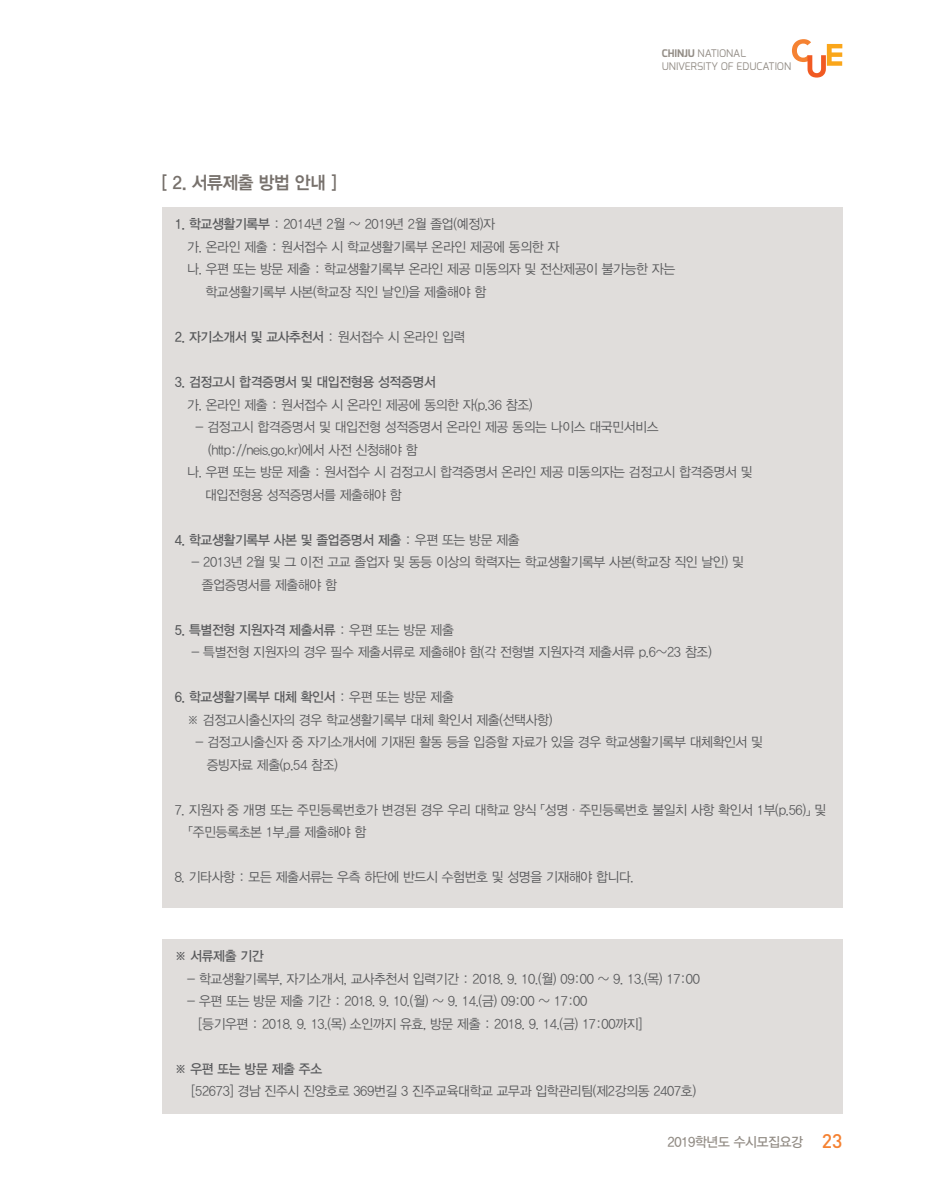
<style>
.page{position:relative;width:936px;height:1191px;background:#fff}
.page>*{position:absolute;margin:0;border:0;box-sizing:border-box;transform-origin:0 0}
.t1{font:500 19.5px "DIN";color:#f58232}
.t2{font:18px "YDVYGO Std 34 KS Cms UHC H";letter-spacing:-.025em;color:#77716c;scale:.95 1}
.t3{font:13.5px/22.5px "YDVYGO Std 32 KS Cms UHC H";letter-spacing:-.025em;color:#58595b;scale:.95 1}
.t4{font:13.5px "YDVYGO Std 33 KS Cms UHC H";letter-spacing:-.025em;color:#58595b;scale:.95 1}
.t5{font:13.5px "YDVYGO Std 33 KS Cms UHC H";letter-spacing:-.025em;color:#938d86;scale:.95 1}
.t6{font:10.5px/12.6px "Exo";color:#938d86}
.s1{font-weight:700}
.s2{font-family:"YDVYGO Std 33 KS Cms UHC H"}
.s3{font-family:"YDVYGO Std 32 KS Cms UHC H"}
</style>
<div class="page">
<svg style="left:792px;top:39px;width:50px;height:39px"></svg>
<div style="left:162px;top:207px;width:680px;height:700px;background:#e0dddb"></div>
<div style="left:162px;top:938px;width:680px;height:175px;background:#e0dddb"></div>
<h2 class="t2" style="left:162px;top:174px;width:186px">[ 2. 서류제출 방법 안내 ]</h2>
<p class="t6" style="left:661px;top:47px;width:131px"><span class="s1">CHINJU</span> NATIONAL<br>UNIVERSITY OF EDUCATION</p>
<p class="t3" style="left:175px;top:214px;width:338px"><span class="s2">1. 학교생활기록부</span> : 2014년 2월 ~ 2019년 2월 졸업(예정)자</p>
<p class="t3" style="left:187px;top:236px;width:393px">가. 온라인 제출 : 원서접수 시 학교생활기록부 온라인 제공에 동의한 자</p>
<p class="t3" style="left:187px;top:259px;width:515px">나. 우편 또는 방문 제출 : 학교생활기록부 온라인 제공 미동의자 및 전산제공이 불가능한 자는</p>
<p class="t3" style="left:205px;top:281px;width:297px">학교생활기록부 사본(학교장 직인 날인)을 제출해야 함</p>
<p class="t4" style="left:175px;top:331px;width:307px">2. 자기소개서 및 교사추천서 <span class="s3">: 원서접수 시 온라인 입력</span></p>
<p class="t4" style="left:175px;top:376px;width:276px">3. 검정고시 합격증명서 및 대입전형용 성적증명서</p>
<p class="t3" style="left:187px;top:394px;width:365px">가. 온라인 제출 : 원서접수 시 온라인 제공에 동의한 자(p.36 참조)</p>
<p class="t3" style="left:195px;top:416px;width:489px">- 검정고시 합격증명서 및 대입전형 성적증명서 온라인 제공 동의는 나이스 대국민서비스</p>
<p class="t3" style="left:208px;top:439px;width:222px">(http://neis.go.kr)에서 사전 신청해야 함</p>
<p class="t3" style="left:187px;top:461px;width:596px">나. 우편 또는 방문 제출 : 원서접수 시 검정고시 합격증명서 온라인 제공 미동의자는 검정고시 합격증명서 및</p>
<p class="t3" style="left:205px;top:484px;width:208px">대입전형용 성적증명서를 제출해야 함</p>
<p class="t4" style="left:175px;top:533px;width:364px">4. 학교생활기록부 사본 및 졸업증명서 제출 <span class="s3">: 우편 또는 방문 제출</span></p>
<p class="t3" style="left:202px;top:551px;width:572px;text-indent:-11px">- 2013년 2월 및 그 이전 고교 졸업자 및 동등 이상의 학력자는 학교생활기록부 사본(학교장 직인 날인) 및 졸업증명서를 제출해야 함</p>
<p class="t4" style="left:175px;top:623px;width:295px">5. 특별전형 지원자격 제출서류 <span class="s3">: 우편 또는 방문 제출</span></p>
<p class="t3" style="left:191px;top:641px;width:549px">- 특별전형 지원자의 경우 필수 제출서류로 제출해야 함(각 전형별 지원자격 제출서류 p.6~23 참조)</p>
<p class="t4" style="left:175px;top:691px;width:295px">6. 학교생활기록부 대체 확인서 <span class="s3">: 우편 또는 방문 제출</span></p>
<p class="t3" style="left:187px;top:709px;width:386px">※ 검정고시출신자의 경우 학교생활기록부 대체 확인서 제출(선택사항)</p>
<p class="t3" style="left:207px;top:731px;width:587px;text-indent:-11px">- 검정고시출신자 중 자기소개서에 기재된 활동 등을 입증할 자료가 있을 경우 학교생활기록부 대체확인서 및 증빙자료 제출(p.54 참조)</p>
<p class="t3" style="left:188px;top:799px;width:672px;text-indent:-14px">7. 지원자 중 개명 또는 주민등록번호가 변경된 경우 우리 대학교 양식 「성명·주민등록번호 불일치 사항 확인서 1부(p.56)」 및「주민등록초본 1부」를 제출해야 함</p>
<p class="t3" style="left:175px;top:866px;width:485px">8. 기타사항 : 모든 제출서류는 우측 하단에 반드시 수험번호 및 성명을 기재해야 합니다.</p>
<p class="t4" style="left:175px;top:950px;width:95px">※ 서류제출 기간</p>
<p class="t3" style="left:187px;top:968px;width:541px">- 학교생활기록부, 자기소개서, 교사추천서 입력기간 : 2018. 9. 10.(월) 09:00 ~ 9. 13.(목) 17:00</p>
<p class="t3" style="left:198px;top:991px;width:468px;text-indent:-11px">- 우편 또는 방문 제출 기간 : 2018. 9. 10.(월) ~ 9. 14.(금) 09:00 ~ 17:00<br>[등기우편 : 2018. 9. 13.(목) 소인까지 유효, 방문 제출 : 2018. 9. 14.(금) 17:00까지]</p>
<p class="t4" style="left:175px;top:1062px;width:157px">※ 우편 또는 방문 제출 주소</p>
<p class="t3" style="left:191px;top:1081px;width:532px">[52673] 경남 진주시 진양호로 369번길 3 진주교육대학교 교무과 입학관리팀(제2강의동 2407호)</p>
<p class="t5" style="left:667px;top:1135px;width:144px">2019학년도 수시모집요강</p>
<h1 class="t1" style="left:821px;top:1128px;width:22px">23</h1>
</div>
